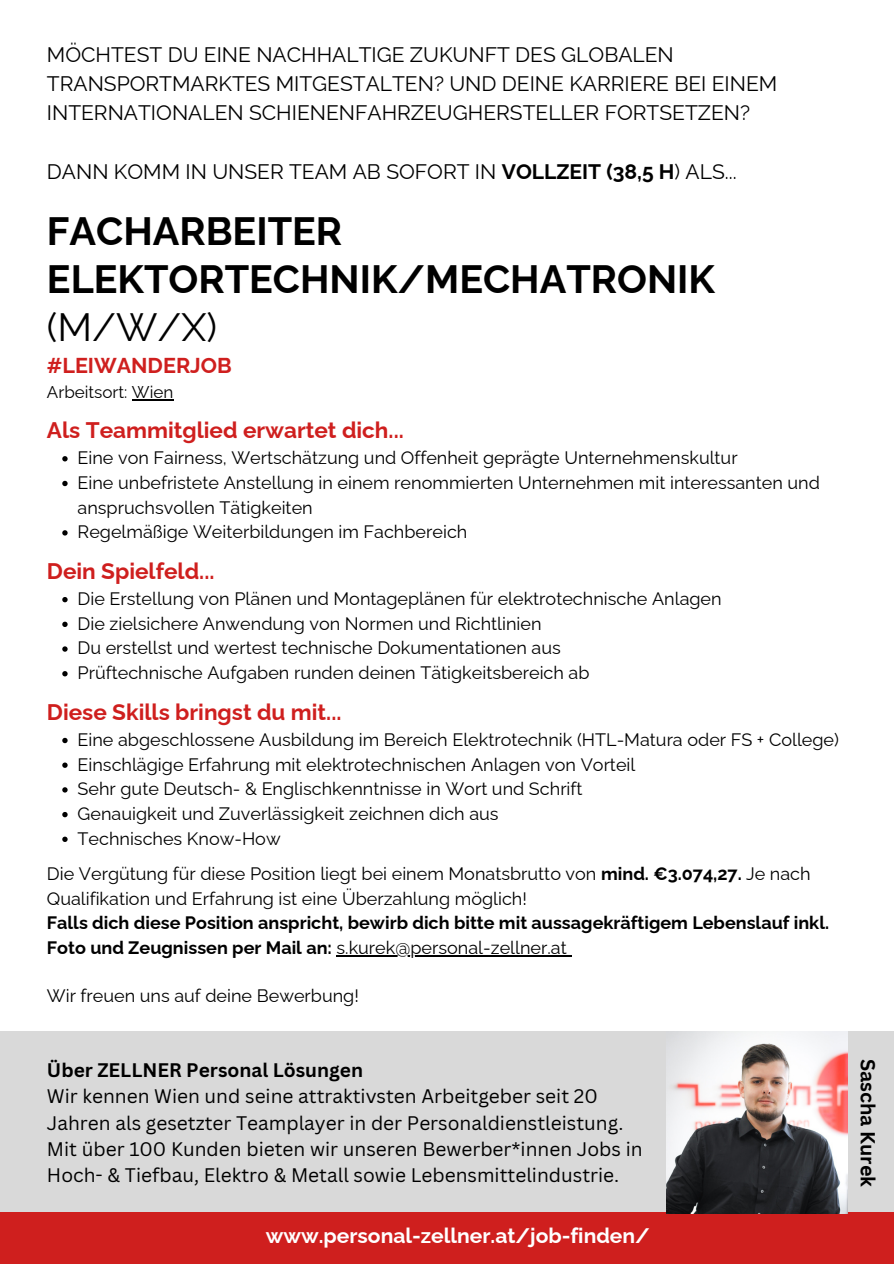
<style>
.page{position:relative;width:894px;height:1264px;background:#fff}
.page>*{position:absolute;margin:0;border:0;box-sizing:border-box;transform-origin:0 0}
.t1{font:700 39.6px/48px "Raleway";color:#000}
.t2{font:700 22.5px "Raleway";color:#cf1f1e}
.t3{font:700 21.45px "Raleway";color:#cf1f1e}
.t4{font:21px/29.4px "Raleway";color:#000}
.t5{font:700 21px "Raleway";color:#fff}
.t6{font:700 19.8px "Canva Sans";color:#000}
.t7{font:19.05px/26.2px "Canva Sans";color:#000}
.t8{font:700 19.05px "Canva Sans";color:#000}
.t9{font:18px/24.8px "Raleway";color:#000}
.t10{font:700 18px/24.8px "Raleway";color:#000}
.t11{font:16.95px "Raleway";color:#000}
.s1{font-weight:700}
.s2{font-weight:400}
</style>
<div class="page">
<div style="left:0;top:1031px;width:893px;height:181px;background:#d9d9d9"></div>
<svg style="left:62px;top:456px;width:6px;height:5px"></svg>
<svg style="left:62px;top:481px;width:6px;height:5px"></svg>
<svg style="left:62px;top:530px;width:6px;height:5px"></svg>
<svg style="left:62px;top:597px;width:6px;height:5px"></svg>
<svg style="left:62px;top:621px;width:6px;height:6px"></svg>
<svg style="left:62px;top:646px;width:6px;height:5px"></svg>
<svg style="left:62px;top:671px;width:6px;height:5px"></svg>
<svg style="left:62px;top:737px;width:6px;height:6px"></svg>
<svg style="left:62px;top:762px;width:6px;height:6px"></svg>
<svg style="left:62px;top:787px;width:6px;height:5px"></svg>
<svg style="left:62px;top:812px;width:6px;height:5px"></svg>
<svg style="left:62px;top:836px;width:6px;height:6px"></svg>
<hr style="left:132px;top:399px;width:41px;height:2px;background:#000">
<hr style="left:336px;top:955px;width:230px;height:1px;background:#000">
<div style="left:0;top:1212px;width:893px;height:51px;background:#cf1f1e"></div>
<img style="left:666px;top:1031px;width:181px;height:182px">
<p class="t4" style="left:47px;top:39px;width:731px">MÖCHTEST DU EINE NACHHALTIGE ZUKUNFT DES GLOBALEN<br>TRANSPORTMARKTES MITGESTALTEN? UND DEINE KARRIERE BEI EINEM<br>INTERNATIONALEN SCHIENENFAHRZEUGHERSTELLER FORTSETZEN?</p>
<p class="t4" style="left:47px;top:157px;width:691px">DANN KOMM IN UNSER TEAM AB SOFORT IN <span class="s1">VOLLZEIT (38,5 H</span>) ALS...</p>
<p class="t1" style="left:47px;top:206px;width:669px">FACHARBEITER<br>ELEKTORTECHNIK/MECHATRONIK <span class="s2">(M/W/X)</span></p>
<p class="t3" style="left:47px;top:352px;width:186px">#LEIWANDERJOB</p>
<p class="t11" style="left:47px;top:382px;width:128px">Arbeitsort: Wien</p>
<p class="t2" style="left:47px;top:417px;width:358px">Als Teammitglied erwartet dich...</p>
<p class="t9" style="left:78px;top:445px;width:661px">Eine von Fairness, Wertschätzung und Offenheit geprägte Unternehmenskultur</p>
<p class="t9" style="left:78px;top:470px;width:743px">Eine unbefristete Anstellung in einem renommierten Unternehmen mit interessanten und anspruchsvollen Tätigkeiten</p>
<p class="t9" style="left:78px;top:519px;width:391px">Regelmäßige Weiterbildungen im Fachbereich</p>
<p class="t2" style="left:47px;top:558px;width:169px">Dein Spielfeld...</p>
<p class="t9" style="left:78px;top:586px;width:645px">Die Erstellung von Plänen und Montageplänen für elektrotechnische Anlagen</p>
<p class="t9" style="left:78px;top:611px;width:465px">Die zielsichere Anwendung von Normen und Richtlinien</p>
<p class="t9" style="left:78px;top:635px;width:484px">Du erstellst und wertest technische Dokumentationen aus</p>
<p class="t9" style="left:78px;top:660px;width:513px">Prüftechnische Aufgaben runden deinen Tätigkeitsbereich ab</p>
<p class="t2" style="left:47px;top:698px;width:296px">Diese Skills bringst du mit...</p>
<p class="t9" style="left:78px;top:727px;width:762px">Eine abgeschlossene Ausbildung im Bereich Elektrotechnik (HTL-Matura oder FS + College)</p>
<p class="t9" style="left:78px;top:751px;width:559px">Einschlägige Erfahrung mit elektrotechnischen Anlagen von Vorteil</p>
<p class="t9" style="left:78px;top:776px;width:506px">Sehr gute Deutsch- &amp; Englischkenntnisse in Wort und Schrift</p>
<p class="t9" style="left:78px;top:801px;width:422px">Genauigkeit und Zuverlässigkeit zeichnen dich aus</p>
<p class="t9" style="left:78px;top:826px;width:204px">Technisches Know-How</p>
<p class="t9" style="left:47px;top:861px;width:765px">Die Vergütung für diese Position liegt bei einem Monatsbrutto von <span class="s1">mind. €3.074,27.</span> Je nach<br>Qualifikation und Erfahrung ist eine Überzahlung möglich!</p>
<p class="t10" style="left:47px;top:910px;width:783px">Falls dich diese Position anspricht, bewirb dich bitte mit aussagekräftigem Lebenslauf inkl.<br>Foto und Zeugnissen per Mail an: <span class="s2">s.kurek@personal-zellner.at</span></p>
<p class="t9" style="left:47px;top:983px;width:313px">Wir freuen uns auf deine Bewerbung!</p>
<p class="t8" style="left:47px;top:1056px;width:317px">Über ZELLNER Personal Lösungen</p>
<p class="t7" style="left:47px;top:1082px;width:597px">Wir kennen Wien und seine attraktivsten Arbeitgeber seit 20<br>Jahren als gesetzter Teamplayer in der Personaldienstleistung.<br>Mit über 100 Kunden bieten wir unseren Bewerber*innen Jobs in Hoch- &amp; Tiefbau, Elektro &amp; Metall sowie Lebensmittelindustrie.</p>
<p class="t5" style="left:266px;top:1223px;width:385px">www.personal-zellner.at/job-finden/</p>
<p class="t6" style="left:881px;top:1058px;width:130px;rotate:90deg">Sascha Kurek</p>
</div>
